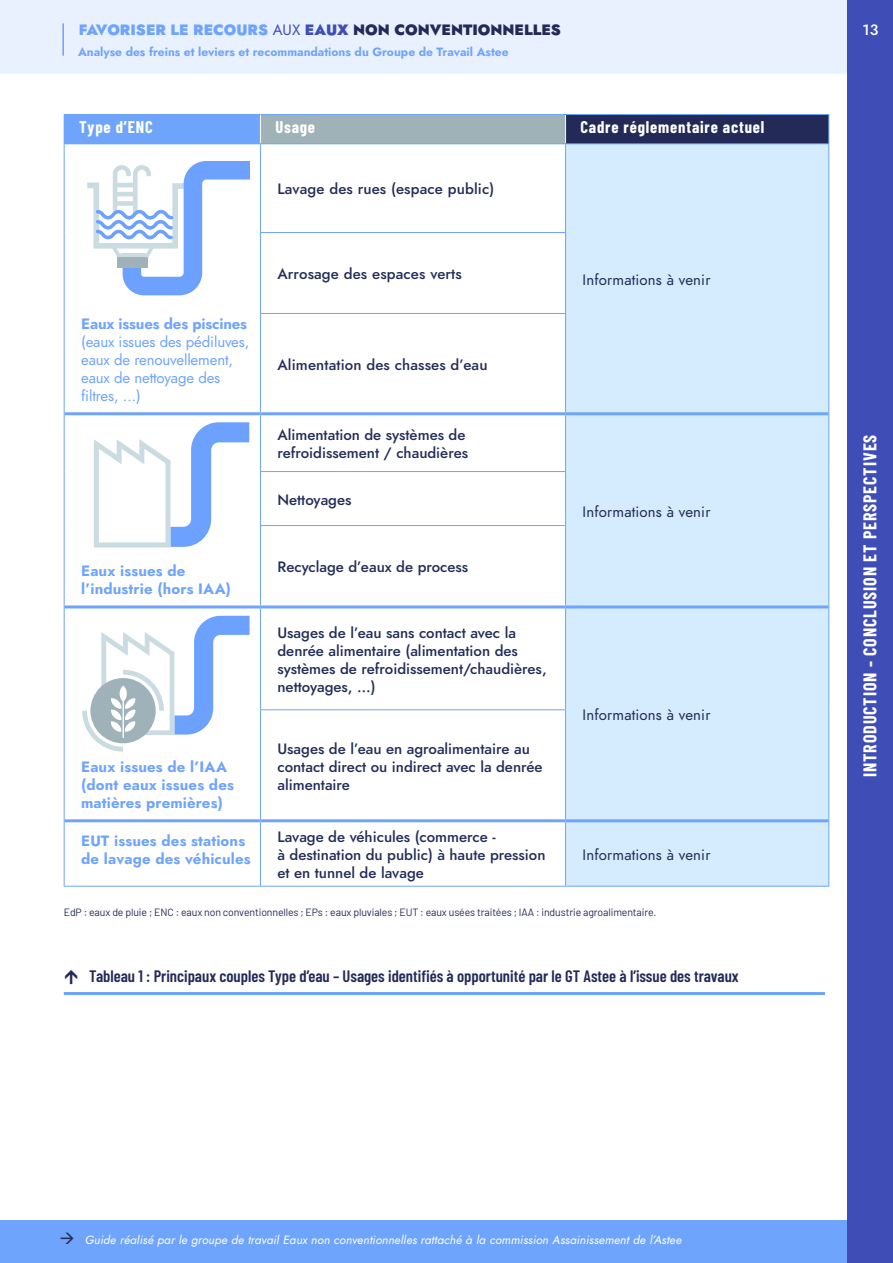
<style>
.page{position:relative;width:893px;height:1263px;background:#fff}
.page>*{position:absolute;margin:0;border:0;box-sizing:border-box;transform-origin:0 0}
.t1{font:700 18px "Barlow Condensed";letter-spacing:.05em;color:#fff}
.t2{font:600 16.5px "Barlow Condensed";color:#232a58}
.t3{font:700 16.5px "Barlow Condensed";letter-spacing:.05em;color:#fff}
.t4{font:500 15px/18px "Jost";color:#222c57}
.t5{font:700 15px/18px "Jost";letter-spacing:.01em;color:#6fa4fc}
.t6{font:15px/18px "Jost";letter-spacing:-.01em;color:#6fa4fc}
.t7{font:15px "Jost";letter-spacing:.01em;color:#222c57}
.t8{font:900 15px "Jost";color:#232a58}
.t9{font:700 15px "Jost";letter-spacing:-.01em;color:#6fa4fc}
.t10{font:500 15px "Jost";color:#fff}
.t11{font:800 13.5px "Jost";letter-spacing:-.01em;color:#6da1ff}
.t12{font:800 12.9px/15.5px "Jost";letter-spacing:-.01em;color:#6da1ff}
.t13{font:800 12.6px "Jost";letter-spacing:-.01em;color:#6da1ff}
.t14{font:italic 12px "Jost";letter-spacing:.01em;color:#fff}
.t15{font:700 12px "Jost";color:#6fa4fc}
.t16{font:10.5px "Barlow";letter-spacing:-.01em;color:#232a58}
.s1{color:#6fa4fc}
.s2{font-weight:400;color:#3f4eb6}
.s3{color:#3f4eb6}
</style>
<div class="page">
<div style="left:0;top:1220px;width:893px;height:43px;background:#6fa4fc"></div>
<div style="left:0;top:0;width:848px;height:74px;background:#e9f1fe"></div>
<div style="left:848px;top:0;width:45px;height:1263px;background:#3f4eb6"></div>
<hr style="left:62px;top:23px;width:2px;height:33px;background:#6fa4fc">
<div style="left:64px;top:115px;width:196px;height:29px;background:#6fa4fc"></div>
<div style="left:260px;top:115px;width:306px;height:29px;background:#9eb2b8"></div>
<div style="left:566px;top:115px;width:263px;height:29px;background:#232a58"></div>
<div style="left:566px;top:144px;width:263px;height:270px;background:#d5ebfe"></div>
<div style="left:566px;top:415px;width:262px;height:471px;background:#d5ebfe"></div>
<hr style="left:260px;top:114px;width:306px;height:1px;background:#6fa4fc">
<svg style="left:828px;top:115px;width:1px;height:28px"></svg>
<hr style="left:566px;top:143px;width:263px;height:1px;background:#6fa4fc">
<hr style="left:828px;top:144px;width:1px;height:89px;background:#6fa4fc">
<hr style="left:565px;top:233px;width:1px;height:80px;background:#6fa4fc">
<hr style="left:828px;top:233px;width:1px;height:80px;background:#6fa4fc">
<hr style="left:565px;top:314px;width:1px;height:98px;background:#6fa4fc">
<hr style="left:828px;top:313px;width:1px;height:101px;background:#6fa4fc">
<hr style="left:260px;top:313px;width:306px;height:1px;background:#6fa4fc">
<svg style="left:260px;top:115px;width:1px;height:28px"></svg>
<svg style="left:565px;top:115px;width:1px;height:28px"></svg>
<hr style="left:260px;top:143px;width:306px;height:1px;background:#6fa4fc">
<hr style="left:64px;top:144px;width:1px;height:89px;background:#6fa4fc">
<hr style="left:64px;top:233px;width:1px;height:80px;background:#6fa4fc">
<hr style="left:260px;top:233px;width:1px;height:80px;background:#6fa4fc">
<hr style="left:64px;top:313px;width:1px;height:101px;background:#6fa4fc">
<hr style="left:260px;top:314px;width:1px;height:98px;background:#6fa4fc">
<hr style="left:260px;top:144px;width:1px;height:88px;background:#6fa4fc">
<hr style="left:565px;top:144px;width:1px;height:88px;background:#6fa4fc">
<hr style="left:260px;top:232px;width:306px;height:1px;background:#6fa4fc">
<hr style="left:64px;top:414px;width:1px;height:57px;background:#6fa4fc">
<hr style="left:64px;top:471px;width:1px;height:54px;background:#6fa4fc">
<hr style="left:64px;top:525px;width:1px;height:82px;background:#6fa4fc">
<hr style="left:64px;top:607px;width:1px;height:103px;background:#6fa4fc">
<hr style="left:64px;top:710px;width:1px;height:111px;background:#6fa4fc">
<hr style="left:65px;top:412px;width:195px;height:3px;background:#6fa4fc">
<hr style="left:260px;top:412px;width:306px;height:3px;background:#6fa4fc">
<hr style="left:260px;top:415px;width:1px;height:56px;background:#6fa4fc">
<hr style="left:260px;top:472px;width:1px;height:53px;background:#6fa4fc">
<hr style="left:260px;top:526px;width:1px;height:79px;background:#6fa4fc">
<hr style="left:260px;top:710px;width:1px;height:109px;background:#6fa4fc">
<hr style="left:565px;top:472px;width:1px;height:53px;background:#6fa4fc">
<hr style="left:565px;top:526px;width:1px;height:79px;background:#6fa4fc">
<hr style="left:565px;top:710px;width:1px;height:109px;background:#6fa4fc">
<hr style="left:260px;top:471px;width:306px;height:1px;background:#6fa4fc">
<hr style="left:260px;top:525px;width:306px;height:1px;background:#6fa4fc">
<hr style="left:64px;top:114px;width:196px;height:1px;background:#6fa4fc">
<hr style="left:566px;top:114px;width:263px;height:1px;background:#6fa4fc">
<hr style="left:565px;top:415px;width:1px;height:56px;background:#6fa4fc">
<hr style="left:566px;top:412px;width:262px;height:3px;background:#6fa4fc">
<hr style="left:828px;top:414px;width:1px;height:57px;background:#6fa4fc">
<hr style="left:828px;top:471px;width:1px;height:54px;background:#6fa4fc">
<hr style="left:828px;top:525px;width:1px;height:82px;background:#6fa4fc">
<hr style="left:566px;top:605px;width:262px;height:3px;background:#6fa4fc">
<hr style="left:828px;top:607px;width:1px;height:103px;background:#6fa4fc">
<hr style="left:828px;top:710px;width:1px;height:111px;background:#6fa4fc">
<hr style="left:566px;top:819px;width:262px;height:3px;background:#6fa4fc">
<hr style="left:828px;top:821px;width:1px;height:65px;background:#6fa4fc">
<hr style="left:566px;top:886px;width:263px;height:1px;background:#6fa4fc">
<hr style="left:260px;top:819px;width:306px;height:3px;background:#6fa4fc">
<hr style="left:565px;top:822px;width:1px;height:64px;background:#6fa4fc">
<hr style="left:260px;top:886px;width:306px;height:1px;background:#6fa4fc">
<hr style="left:64px;top:821px;width:1px;height:65px;background:#6fa4fc">
<hr style="left:65px;top:819px;width:195px;height:3px;background:#6fa4fc">
<hr style="left:260px;top:822px;width:1px;height:64px;background:#6fa4fc">
<hr style="left:64px;top:886px;width:196px;height:1px;background:#6fa4fc">
<hr style="left:260px;top:608px;width:1px;height:101px;background:#6fa4fc">
<hr style="left:260px;top:605px;width:306px;height:3px;background:#6fa4fc">
<hr style="left:565px;top:608px;width:1px;height:101px;background:#6fa4fc">
<hr style="left:260px;top:709px;width:306px;height:1px;background:#6fa4fc">
<hr style="left:65px;top:605px;width:195px;height:3px;background:#6fa4fc">
<svg style="left:88px;top:161px;width:161px;height:135px"></svg>
<div style="left:117px;top:257px;width:31px;height:10px;background:#9fb2b9"></div>
<svg style="left:94px;top:422px;width:155px;height:126px"></svg>
<svg style="left:82px;top:615px;width:168px;height:137px"></svg>
<hr style="left:123px;top:701px;width:1px;height:37px;background:#fff">
<hr style="left:64px;top:992px;width:761px;height:3px;background:#6fa4fc">
<p class="t8" style="left:79px;top:19px;width:484px"><span class="s1">FAVORISER LE RECOURS</span> <span class="s2">AUX</span> <span class="s3">EAUX</span> NON CONVENTIONNELLES</p>
<p class="t10" style="left:863px;top:19px;width:17px">13</p>
<p class="t15" style="left:78px;top:43px;width:432px">Analyse des freins et leviers et recommandations du Groupe de Travail Astee</p>
<p class="t3" style="left:79px;top:115px;width:75px">Type d’ENC</p>
<p class="t3" style="left:275px;top:115px;width:41px">Usage</p>
<p class="t3" style="left:580px;top:115px;width:185px">Cadre réglementaire actuel</p>
<p class="t4" style="left:277px;top:180px;width:218px">Lavage des rues (espace public)</p>
<p class="t9" style="left:81px;top:313px;width:167px">Eaux issues des piscines</p>
<p class="t13" style="left:88px;top:319px;width:133px">de bassins de natation</p>
<p class="t6" style="left:81px;top:333px;width:170px">(eaux issues des pédiluves, eaux de renouvellement, eaux de nettoyage des filtres, …)</p>
<p class="t5" style="left:81px;top:562px;width:151px">Eaux issues de l’industrie (hors IAA)</p>
<p class="t11" style="left:73px;top:576px;width:74px">Eaux issues</p>
<p class="t5" style="left:81px;top:758px;width:154px">Eaux issues de l’IAA (dont eaux issues des matières premières)</p>
<p class="t12" style="left:81px;top:763px;width:105px">Eaux issues<br>des industries agro-alimentaires</p>
<p class="t4" style="left:277px;top:265px;width:186px">Arrosage des espaces verts</p>
<p class="t4" style="left:277px;top:356px;width:212px">Alimentation des chasses d’eau</p>
<p class="t4" style="left:277px;top:426px;width:192px">Alimentation de systèmes de refroidissement / chaudières</p>
<p class="t4" style="left:277px;top:491px;width:76px">Nettoyages</p>
<p class="t4" style="left:277px;top:558px;width:192px">Recyclage d’eaux de process</p>
<p class="t4" style="left:277px;top:623px;width:271px">Usages de l’eau sans contact avec la denrée alimentaire (alimentation des systèmes de refroidissement/chaudières, nettoyages, …)</p>
<p class="t4" style="left:277px;top:739px;width:267px">Usages de l’eau en agroalimentaire au contact direct ou indirect avec la denrée alimentaire</p>
<p class="t5" style="left:81px;top:832px;width:171px">EUT issues des stations de lavage des véhicules</p>
<p class="t4" style="left:277px;top:827px;width:270px">Lavage de véhicules (commerce -<br>à destination du public) à haute pression et en tunnel de lavage</p>
<p class="t7" style="left:583px;top:269px;width:129px">Informations à venir</p>
<p class="t7" style="left:583px;top:501px;width:129px">Informations à venir</p>
<p class="t7" style="left:583px;top:705px;width:129px">Informations à venir</p>
<p class="t7" style="left:583px;top:844px;width:129px">Informations à venir</p>
<p class="t16" style="left:64px;top:904px;width:594px">EdP : eaux de pluie ; ENC : eaux non conventionnelles ; EPs : eaux pluviales ; EUT : eaux usées traitées ; IAA : industrie agroalimentaire.</p>
<p class="t2" style="left:89px;top:964px;width:651px">Tableau 1 : Principaux couples Type d’eau – Usages identifiés à opportunité par le GT Astee à l’issue des travaux</p>
<p class="t14" style="left:85px;top:1232px;width:598px">Guide réalisé par le groupe de travail Eaux non conventionnelles rattaché à la commission Assainissement de l’Astee</p>
<p class="t1" style="left:857px;top:777px;width:344px;rotate:-90deg">INTRODUCTION - CONCLUSION ET PERSPECTIVES</p>
</div>
